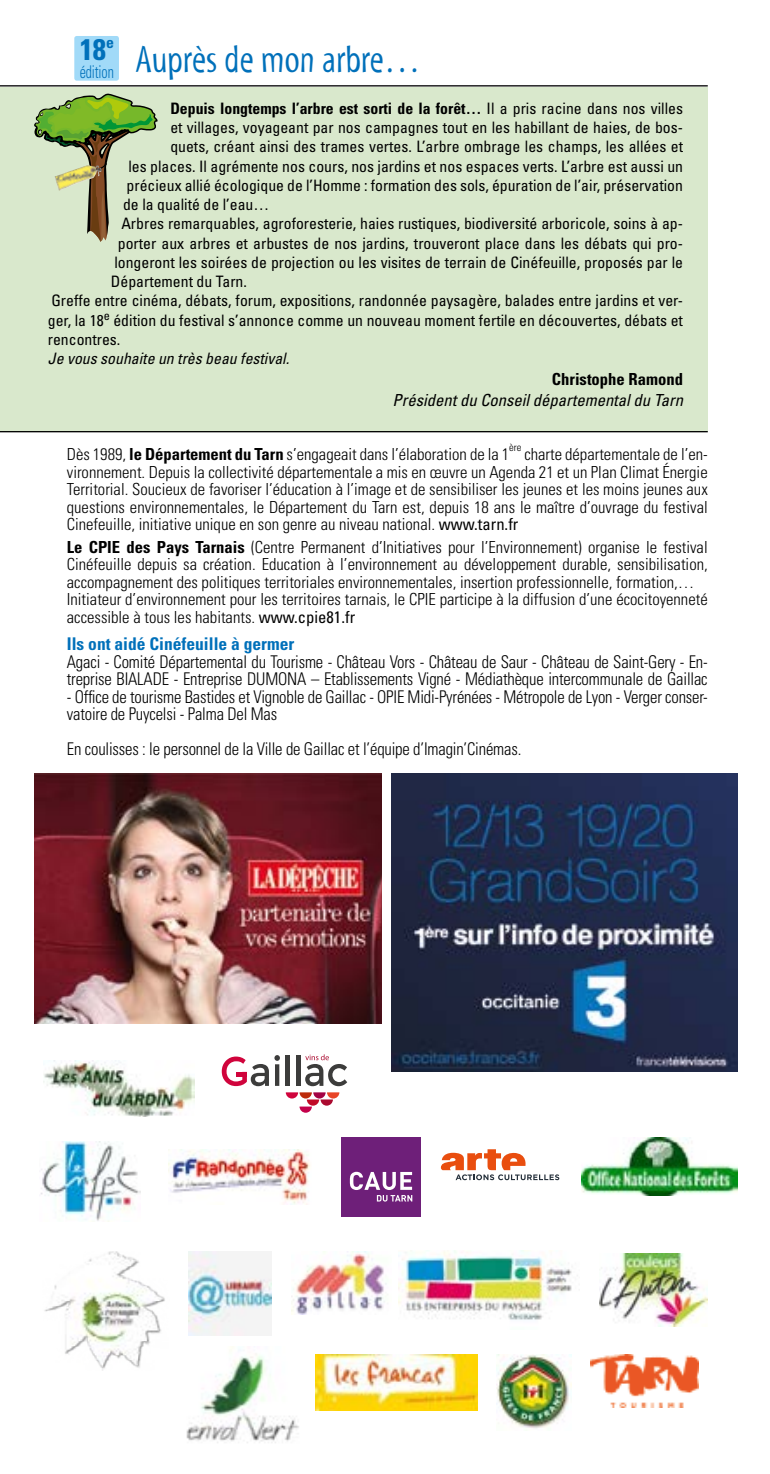
<style>
.page{position:relative;width:770px;height:1474px;background:#fff}
.page>*{position:absolute;margin:0;border:0;box-sizing:border-box;transform-origin:0 0}
.t1{font:38.5px "Myriad Tilt";color:#0070ba;scale:.96 1}
.t2{font:300 condensed 17.5px/17.5px "Univers";letter-spacing:-.01em;color:#000;scale:.95 1}
.t3{font:700 condensed 17.5px "Univers";color:#0070ba}
.t4{font:300 condensed 17.5px "Univers";letter-spacing:-.01em;color:#0070ba;scale:.8 1}
.t5{font:300 condensed 16.62px/17.5px "Univers";color:#000;text-align:justify}
.t6{font:italic condensed 16.62px "Univers";color:#000}
.t7{font:700 condensed 16.62px "Univers";color:#000}
.t8{font:condensed 15.75px "Univers";color:#000}
.t9{font:700 condensed 15.75px "Univers";color:#000}
.t10{font:italic condensed 15.75px "Univers";color:#000}
.t11{font:700 condensed 15.75px "Univers";color:#0070ba}
.t12{font:300 condensed 10.5px "Univers";color:#000}
.s1{font-weight:400}
.s2{font-weight:700}
</style>
<div class="page">
<img style="left:496px;top:1354px;width:76px;height:75px">
<div style="left:74px;top:36px;width:45px;height:45px;background:#a1daf8;border-radius:2px"></div>
<div style="left:0;top:87px;width:708px;height:344px;background:#d9e8cc"></div>
<hr style="left:0;top:85px;width:708px;height:1px;background:#000">
<hr style="left:0;top:431px;width:708px;height:1px;background:#000">
<img style="left:392px;top:774px;width:346px;height:297px">
<img style="left:35px;top:774px;width:347px;height:249px">
<img style="left:41px;top:1141px;width:99px;height:80px">
<img style="left:399px;top:1250px;width:179px;height:70px">
<hr style="left:286px;top:1055px;width:4px;height:30px;background:#3c3c3b">
<div style="left:296px;top:1055px;width:5px;height:30px;background:#3c3c3b"></div>
<svg style="left:305px;top:1054px;width:42px;height:32px"></svg>
<svg style="left:222px;top:1055px;width:58px;height:31px"></svg>
<div style="left:236px;top:1071px;width:11px;height:5px;background:#d0043c"></div>
<svg style="left:286px;top:1092px;width:53px;height:20px"></svg>
<img style="left:169px;top:1149px;width:141px;height:55px">
<img style="left:44px;top:1060px;width:151px;height:56px">
<svg style="left:441px;top:1149px;width:118px;height:31px"></svg>
<div style="left:341px;top:1137px;width:80px;height:79px;background:#6e1f79"></div>
<svg style="left:350px;top:1171px;width:62px;height:30px"></svg>
<img style="left:599px;top:1253px;width:109px;height:73px">
<svg style="left:34px;top:93px;width:124px;height:149px"></svg>
<img style="left:44px;top:1251px;width:121px;height:119px">
<img style="left:186px;top:1346px;width:113px;height:97px">
<img style="left:581px;top:1137px;width:156px;height:58px">
<img style="left:188px;top:1251px;width:84px;height:84px">
<img style="left:291px;top:1251px;width:97px;height:63px">
<img style="left:315px;top:1354px;width:163px;height:56px">
<img style="left:590px;top:1354px;width:109px;height:53px">
<h1 class="t1" style="left:80px;top:38px;width:357px"><sup>18</sup> Auprès de mon arbre…</h1>
<p class="t11" style="left:106px;top:32px;width:9px">e</p>
<p class="t4" style="left:80px;top:61px;width:44px">édition</p>
<p class="t9" style="left:170px;top:99px;width:514px">Depuis longtemps l’arbre est sorti de la forêt… <span class="s1">Il a pris racine dans nos villes</span></p>
<p class="t8" style="left:170px;top:117px;width:514px">et villages, voyageant par nos campagnes tout en les habillant de haies, de bos-</p>
<p class="t8" style="left:170px;top:137px;width:514px">quets, créant ainsi des trames vertes. L’arbre ombrage les champs, les allées et</p>
<p class="t8" style="left:128px;top:156px;width:556px">les places. Il agrémente nos cours, nos jardins et nos espaces verts. L’arbre est aussi un</p>
<p class="t8" style="left:127px;top:175px;width:558px">précieux allié écologique de l’Homme : formation des sols, épuration de l’air, préservation</p>
<p class="t8" style="left:123px;top:194px;width:148px">de la qualité de l’eau…</p>
<p class="t8" style="left:121px;top:214px;width:563px">Arbres remarquables, agroforesterie, haies rustiques, biodiversité arboricole, soins à ap-</p>
<p class="t8" style="left:118px;top:233px;width:567px">porter aux arbres et arbustes de nos jardins, trouveront place dans les débats qui pro-</p>
<p class="t8" style="left:114px;top:252px;width:570px">longeront les soirées de projection ou les visites de terrain de Cinéfeuille, proposés par le</p>
<p class="t8" style="left:111px;top:271px;width:138px">Département du Tarn.</p>
<p class="t8" style="left:51px;top:291px;width:633px">Greffe entre cinéma, débats, forum, expositions, randonnée paysagère, balades entre jardins et ver-</p>
<p class="t8" style="left:48px;top:310px;width:637px">ger, la 18<sup>e</sup> édition du festival s’annonce comme un nouveau moment fertile en découvertes, débats et</p>
<p class="t8" style="left:48px;top:329px;width:74px">rencontres.</p>
<p class="t10" style="left:48px;top:348px;width:243px">Je vous souhaite un très beau festival.</p>
<p class="t7" style="left:552px;top:369px;width:133px">Christophe Ramond</p>
<p class="t6" style="left:393px;top:390px;width:292px">Président du Conseil départemental du Tarn</p>
<p class="t5" style="left:67px;top:445px;width:444px">Dès 1989, <span class="s2">le Département du Tarn</span> s’engageait dans l’élaboration de la 1</p>
<p class="t12" style="left:509px;top:441px;width:14px">ère</p>
<p class="t5" style="left:67px;top:445px;width:642px;text-indent:458px">charte départementale de l’en&shy;vironnement. Depuis la collectivité départementale a mis en œuvre un Agenda 21 et un Plan Climat Énergie Territorial. Soucieux de favoriser l’éducation à l’image et de sensibiliser les jeunes et les moins jeunes aux questions environnementales, le Département du Tarn est, depuis 18 ans le maître d’ouvrage du festival Cinefeuille, initiative unique en son genre au niveau national. <span class="s1">www.tarn.fr</span></p>
<p class="t5" style="left:67px;top:538px;width:642px;text-align:left"><span class="s2">Le CPIE des Pays Tarnais</span> (Centre Permanent d’Initiatives pour l’Environnement) organise le festival Cinéfeuille depuis sa création. Education à l’environnement au développement durable, sensibilisation, accompagnement des politiques territoriales environnementales, insertion professionnelle, formation,… Initiateur d’environnement pour les territoires tarnais, le CPIE participe à la diffusion d’une écocitoyenneté accessible à tous les habitants. <span class="s1">www.cpie81.fr</span></p>
<p class="t3" style="left:67px;top:633px;width:229px">Ils ont aidé Cinéfeuille à germer</p>
<p class="t2" style="left:67px;top:652px;width:676px">Agaci - Comité Départemental du Tourisme - Château Vors - Château de Saur - Château de Saint-Gery - En&shy;treprise BIALADE - Entreprise DUMONA – Etablissements Vigné - Médiathèque intercommunale de Gaillac</p>
<p class="t2" style="left:67px;top:687px;width:676px">- Office de tourisme Bastides et Vignoble de Gaillac - OPIE Midi-Pyrénées - Métropole de Lyon - Verger conser&shy;vatoire de Puycelsi - Palma Del Mas</p>
<p class="t2" style="left:67px;top:740px;width:480px">En coulisses : le personnel de la Ville de Gaillac et l’équipe d’Imagin’Cinémas.</p>
</div>
